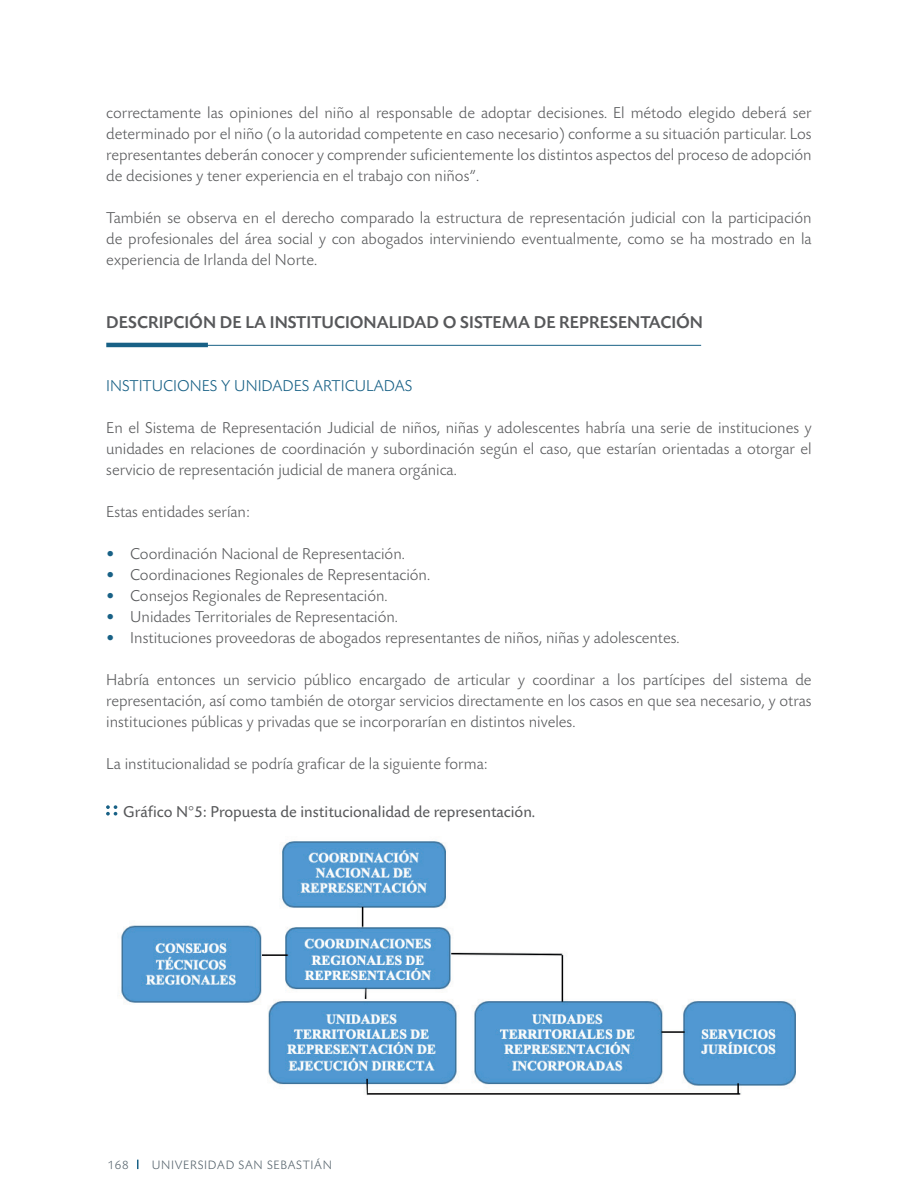
<style>
.page{position:relative;width:918px;height:1188px;background:#fff}
.page>*{position:absolute;margin:0;border:0;box-sizing:border-box;transform-origin:0 0}
.t1{font:500 18px "Today SB";color:#57585a}
.t2{font:300 16.5px/21px "Today SB";color:#57585a;text-align:justify}
.t3{font:16.5px "Today SB";color:#57585a}
.t4{font:300 16.5px "Today SB";color:#186186}
.t5{font:300 12.75px "Today SB";letter-spacing:.05em;color:#55636c}
.s1{color:#186186}
</style>
<div class="page">
<hr style="left:106px;top:343px;width:102px;height:4px;background:#186186">
<hr style="left:121px;top:345px;width:580px;height:1px;background:#186186">
<svg style="left:106px;top:805px;width:11px;height:11px"></svg>
<img style="left:119px;top:841px;width:677px;height:255px">
<p class="t2" style="left:106px;top:103px;width:707px">correctamente las opiniones del niño al responsable de adoptar decisiones. El método elegido deberá ser determinado por el niño (o la autoridad competente en caso necesario) conforme a su situación particular. Los representantes deberán conocer y comprender suficientemente los distintos aspectos del proceso de adopción de decisiones y tener experiencia en el trabajo con niños”.</p>
<p class="t2" style="left:106px;top:208px;width:707px">También se observa en el derecho comparado la estructura de representación judicial con la participación de profesionales del área social y con abogados interviniendo eventualmente, como se ha mostrado en la experiencia de Irlanda del Norte.</p>
<p class="t1" style="left:106px;top:313px;width:598px">DESCRIPCIÓN DE LA INSTITUCIONALIDAD O SISTEMA DE REPRESENTACIÓN</p>
<p class="t4" style="left:106px;top:377px;width:308px">INSTITUCIONES Y UNIDADES ARTICULADAS</p>
<p class="t2" style="left:106px;top:418px;width:707px">En el Sistema de Representación Judicial de niños, niñas y adolescentes habría una serie de instituciones y unidades en relaciones de coordinación y subordinación según el caso, que estarían orientadas a otorgar el servicio de representación judicial de manera orgánica.</p>
<p class="t2" style="left:106px;top:502px;width:145px">Estas entidades serían:</p>
<p class="t2" style="left:106px;top:544px;width:300px"><span class="s1">•</span> Coordinación Nacional de Representación.</p>
<p class="t2" style="left:106px;top:565px;width:325px"><span class="s1">•</span> Coordinaciones Regionales de Representación.</p>
<p class="t2" style="left:106px;top:586px;width:283px"><span class="s1">•</span> Consejos Regionales de Representación.</p>
<p class="t2" style="left:106px;top:607px;width:293px"><span class="s1">•</span> Unidades Territoriales de Representación.</p>
<p class="t2" style="left:106px;top:628px;width:575px"><span class="s1">•</span> Instituciones proveedoras de abogados representantes de niños, niñas y adolescentes.</p>
<p class="t2" style="left:106px;top:670px;width:707px">Habría entonces un servicio público encargado de articular y coordinar a los partícipes del sistema de representación, así como también de otorgar servicios directamente en los casos en que sea necesario, y otras instituciones públicas y privadas que se incorporarían en distintos niveles.</p>
<p class="t2" style="left:106px;top:754px;width:383px">La institucionalidad se podría graficar de la siguiente forma:</p>
<p class="t3" style="left:123px;top:803px;width:414px">Gráfico N°5: Propuesta de institucionalidad de representación.</p>
<p class="t5" style="left:108px;top:1158px;width:22px">168</p>
<p class="t5" style="left:152px;top:1158px;width:182px">UNIVERSIDAD SAN SEBASTIÁN</p>
</div>
